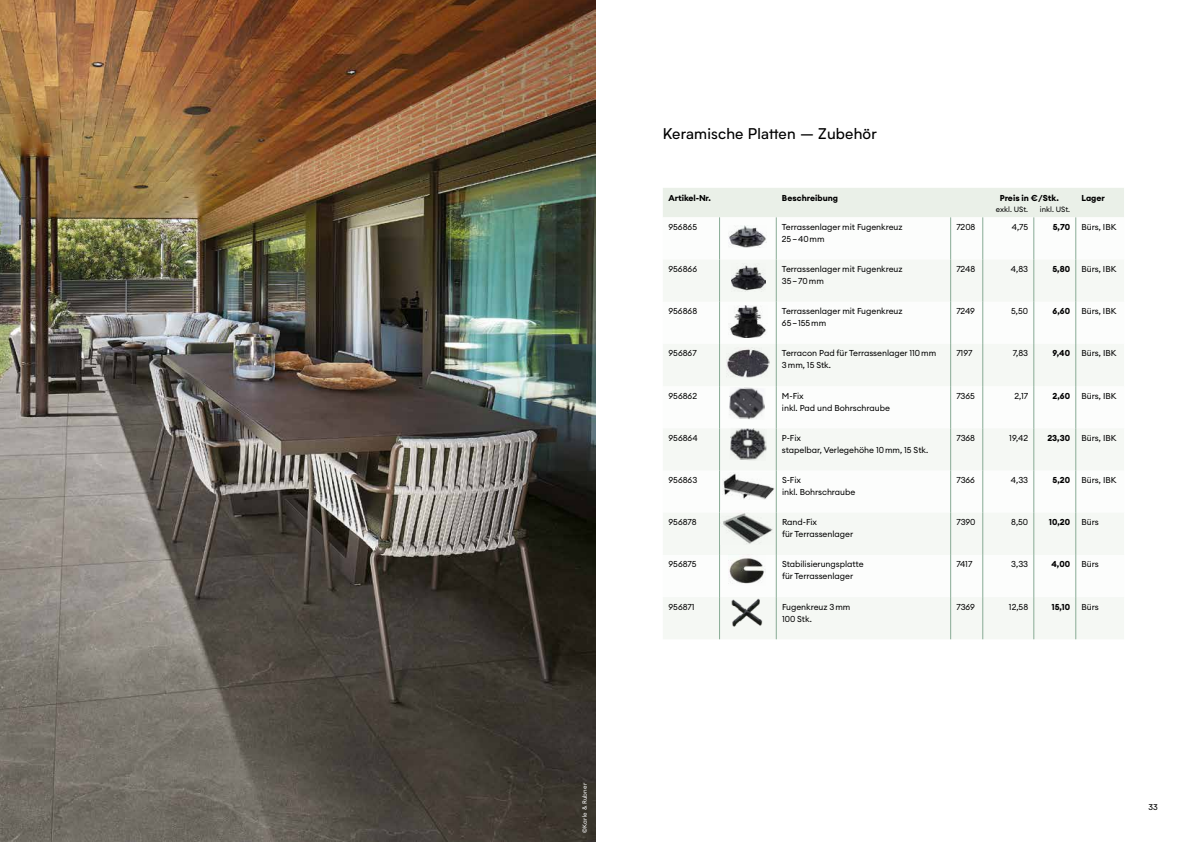
<style>
.page{position:relative;width:1191px;height:842px;background:#fff}
.page>*{position:absolute;margin:0;border:0;box-sizing:border-box;transform-origin:0 0}
.t1{font:15px "Biotif";letter-spacing:.01em;color:#000}
.t2{font:8.5px/12px "Euclid Circular A";letter-spacing:-.005em;color:#000}
.t3{font:700 8.5px "Euclid Circular A";color:#000}
.t4{font:8px "Biotif";color:#000}
.t5{font:7.5px "Euclid Circular A";color:#000}
.t6{font:6px "Euclid Circular A";letter-spacing:.03em;color:#fff}
</style>
<div class="page">
<div style="left:663px;top:188px;width:461px;height:29px;background:#eaf0e8"></div>
<div style="left:663px;top:260px;width:461px;height:379px;background:#f5f8f4"></div>
<hr style="left:719px;top:217px;width:1px;height:43px;background:#88ab95">
<hr style="left:776px;top:217px;width:1px;height:43px;background:#88ab95">
<hr style="left:950px;top:217px;width:1px;height:43px;background:#88ab95">
<hr style="left:1033px;top:217px;width:1px;height:43px;background:#88ab95">
<hr style="left:719px;top:260px;width:1px;height:42px;background:#88ab95">
<hr style="left:776px;top:260px;width:1px;height:42px;background:#88ab95">
<hr style="left:950px;top:260px;width:1px;height:42px;background:#88ab95">
<hr style="left:1033px;top:260px;width:1px;height:42px;background:#88ab95">
<hr style="left:719px;top:302px;width:1px;height:42px;background:#88ab95">
<hr style="left:776px;top:302px;width:1px;height:42px;background:#88ab95">
<hr style="left:950px;top:302px;width:1px;height:42px;background:#88ab95">
<hr style="left:1033px;top:302px;width:1px;height:42px;background:#88ab95">
<hr style="left:719px;top:344px;width:1px;height:42px;background:#88ab95">
<hr style="left:776px;top:344px;width:1px;height:42px;background:#88ab95">
<hr style="left:950px;top:344px;width:1px;height:42px;background:#88ab95">
<hr style="left:1033px;top:344px;width:1px;height:42px;background:#88ab95">
<hr style="left:719px;top:386px;width:1px;height:42px;background:#88ab95">
<hr style="left:776px;top:386px;width:1px;height:42px;background:#88ab95">
<hr style="left:950px;top:386px;width:1px;height:42px;background:#88ab95">
<hr style="left:1033px;top:386px;width:1px;height:42px;background:#88ab95">
<hr style="left:719px;top:428px;width:1px;height:42px;background:#88ab95">
<hr style="left:776px;top:428px;width:1px;height:42px;background:#88ab95">
<hr style="left:950px;top:428px;width:1px;height:42px;background:#88ab95">
<hr style="left:1033px;top:428px;width:1px;height:42px;background:#88ab95">
<hr style="left:719px;top:470px;width:1px;height:43px;background:#88ab95">
<hr style="left:776px;top:470px;width:1px;height:43px;background:#88ab95">
<hr style="left:950px;top:470px;width:1px;height:43px;background:#88ab95">
<hr style="left:1033px;top:470px;width:1px;height:43px;background:#88ab95">
<hr style="left:719px;top:513px;width:1px;height:42px;background:#88ab95">
<hr style="left:776px;top:513px;width:1px;height:42px;background:#88ab95">
<hr style="left:950px;top:513px;width:1px;height:42px;background:#88ab95">
<hr style="left:1033px;top:513px;width:1px;height:42px;background:#88ab95">
<hr style="left:719px;top:555px;width:1px;height:42px;background:#88ab95">
<hr style="left:776px;top:555px;width:1px;height:42px;background:#88ab95">
<hr style="left:950px;top:555px;width:1px;height:42px;background:#88ab95">
<hr style="left:1033px;top:555px;width:1px;height:42px;background:#88ab95">
<hr style="left:719px;top:597px;width:1px;height:42px;background:#88ab95">
<hr style="left:776px;top:597px;width:1px;height:42px;background:#88ab95">
<hr style="left:950px;top:597px;width:1px;height:42px;background:#88ab95">
<hr style="left:1033px;top:597px;width:1px;height:42px;background:#88ab95">
<hr style="left:982px;top:217px;width:1px;height:43px;background:#88ab95">
<hr style="left:982px;top:260px;width:1px;height:42px;background:#88ab95">
<hr style="left:982px;top:302px;width:1px;height:42px;background:#88ab95">
<hr style="left:982px;top:344px;width:1px;height:42px;background:#88ab95">
<hr style="left:982px;top:386px;width:1px;height:42px;background:#88ab95">
<hr style="left:982px;top:428px;width:1px;height:42px;background:#88ab95">
<hr style="left:982px;top:470px;width:1px;height:43px;background:#88ab95">
<hr style="left:982px;top:513px;width:1px;height:42px;background:#88ab95">
<hr style="left:982px;top:555px;width:1px;height:42px;background:#88ab95">
<hr style="left:982px;top:597px;width:1px;height:42px;background:#88ab95">
<hr style="left:1075px;top:217px;width:1px;height:43px;background:#88ab95">
<hr style="left:1075px;top:260px;width:1px;height:42px;background:#88ab95">
<hr style="left:1075px;top:302px;width:1px;height:42px;background:#88ab95">
<hr style="left:1075px;top:344px;width:1px;height:42px;background:#88ab95">
<hr style="left:1075px;top:386px;width:1px;height:42px;background:#88ab95">
<hr style="left:1075px;top:428px;width:1px;height:42px;background:#88ab95">
<hr style="left:1075px;top:470px;width:1px;height:43px;background:#88ab95">
<hr style="left:1075px;top:513px;width:1px;height:42px;background:#88ab95">
<hr style="left:1075px;top:555px;width:1px;height:42px;background:#88ab95">
<hr style="left:1075px;top:597px;width:1px;height:42px;background:#88ab95">
<img style="left:0;top:0;width:595px;height:842px">
<img style="left:728px;top:226px;width:38px;height:22px">
<img style="left:731px;top:264px;width:35px;height:27px">
<img style="left:728px;top:306px;width:39px;height:31px">
<img style="left:726px;top:348px;width:43px;height:29px">
<img style="left:727px;top:594px;width:42px;height:37px">
<img style="left:728px;top:387px;width:37px;height:33px">
<img style="left:729px;top:428px;width:38px;height:33px">
<img style="left:722px;top:473px;width:53px;height:26px">
<img style="left:721px;top:510px;width:52px;height:34px">
<img style="left:728px;top:554px;width:38px;height:31px">
<p class="t6" style="left:581px;top:833px;width:52px;rotate:-90deg">©Karle &amp; Rubner</p>
<h1 class="t1" style="left:663px;top:123px;width:216px">Keramische Platten – Zubehör</h1>
<p class="t3" style="left:668px;top:192px;width:44px">Artikel-Nr.</p>
<p class="t3" style="left:782px;top:192px;width:58px">Beschreibung</p>
<p class="t3" style="left:999px;top:192px;width:61px">Preis in €/Stk.</p>
<p class="t3" style="left:1081px;top:192px;width:25px">Lager</p>
<p class="t5" style="left:996px;top:204px;width:34px">exkl. USt.</p>
<p class="t5" style="left:1039px;top:204px;width:32px">inkl. USt.</p>
<p class="t2" style="left:668px;top:221px;width:30px">956865</p>
<p class="t2" style="left:782px;top:221px;width:122px">Terrassenlager mit Fugenkreuz<br>25 – 40 mm</p>
<p class="t2" style="left:956px;top:221px;width:21px">7208</p>
<p class="t2" style="left:1011px;top:221px;width:18px">4,75</p>
<p class="t3" style="left:1052px;top:221px;width:19px">5,70</p>
<p class="t2" style="left:1081px;top:221px;width:36px">Bürs, IBK</p>
<p class="t2" style="left:668px;top:263px;width:30px">956866</p>
<p class="t2" style="left:782px;top:263px;width:122px">Terrassenlager mit Fugenkreuz<br>35 – 70 mm</p>
<p class="t2" style="left:956px;top:263px;width:20px">7248</p>
<p class="t2" style="left:1011px;top:263px;width:19px">4,83</p>
<p class="t3" style="left:1052px;top:264px;width:19px">5,80</p>
<p class="t2" style="left:1081px;top:263px;width:36px">Bürs, IBK</p>
<p class="t2" style="left:668px;top:305px;width:30px">956868</p>
<p class="t2" style="left:782px;top:305px;width:122px">Terrassenlager mit Fugenkreuz<br>65 – 155 mm</p>
<p class="t2" style="left:956px;top:305px;width:20px">7249</p>
<p class="t2" style="left:1011px;top:305px;width:18px">5,50</p>
<p class="t3" style="left:1052px;top:306px;width:19px">6,60</p>
<p class="t2" style="left:1081px;top:305px;width:36px">Bürs, IBK</p>
<p class="t2" style="left:668px;top:347px;width:30px">956867</p>
<p class="t2" style="left:782px;top:347px;width:156px">Terracon Pad für Terrassenlager 110 mm<br>3 mm, 15 Stk.</p>
<p class="t2" style="left:956px;top:347px;width:18px">7197</p>
<p class="t2" style="left:1012px;top:347px;width:17px">7,83</p>
<p class="t3" style="left:1052px;top:348px;width:19px">9,40</p>
<p class="t2" style="left:1081px;top:347px;width:36px">Bürs, IBK</p>
<p class="t2" style="left:668px;top:389px;width:30px">956862</p>
<p class="t2" style="left:782px;top:389px;width:109px">M-Fix<br>inkl. Pad und Bohrschraube</p>
<p class="t2" style="left:956px;top:389px;width:20px">7365</p>
<p class="t2" style="left:1014px;top:389px;width:15px">2,17</p>
<p class="t3" style="left:1052px;top:390px;width:19px">2,60</p>
<p class="t2" style="left:1081px;top:389px;width:36px">Bürs, IBK</p>
<p class="t2" style="left:668px;top:432px;width:31px">956864</p>
<p class="t2" style="left:782px;top:432px;width:148px">P-Fix<br>stapelbar, Verlegehöhe 10 mm, 15 Stk.</p>
<p class="t2" style="left:956px;top:432px;width:20px">7368</p>
<p class="t2" style="left:1009px;top:432px;width:20px">19,42</p>
<p class="t3" style="left:1047px;top:432px;width:24px">23,30</p>
<p class="t2" style="left:1081px;top:432px;width:36px">Bürs, IBK</p>
<p class="t2" style="left:668px;top:474px;width:30px">956863</p>
<p class="t2" style="left:782px;top:474px;width:75px">S-Fix<br>inkl. Bohrschraube</p>
<p class="t2" style="left:956px;top:474px;width:20px">7366</p>
<p class="t2" style="left:1011px;top:474px;width:19px">4,33</p>
<p class="t3" style="left:1052px;top:474px;width:19px">5,20</p>
<p class="t2" style="left:1081px;top:474px;width:36px">Bürs, IBK</p>
<p class="t2" style="left:668px;top:516px;width:30px">956878</p>
<p class="t2" style="left:782px;top:516px;width:73px">Rand-Fix<br>für Terrassenlager</p>
<p class="t2" style="left:956px;top:516px;width:21px">7390</p>
<p class="t2" style="left:1011px;top:516px;width:19px">8,50</p>
<p class="t3" style="left:1048px;top:517px;width:23px">10,20</p>
<p class="t2" style="left:1081px;top:516px;width:19px">Bürs</p>
<p class="t2" style="left:668px;top:558px;width:30px">956875</p>
<p class="t2" style="left:782px;top:558px;width:83px">Stabilisierungsplatte für Terrassenlager</p>
<p class="t2" style="left:956px;top:558px;width:17px">7417</p>
<p class="t2" style="left:1011px;top:558px;width:18px">3,33</p>
<p class="t3" style="left:1051px;top:559px;width:20px">4,00</p>
<p class="t2" style="left:1081px;top:558px;width:19px">Bürs</p>
<p class="t2" style="left:668px;top:600px;width:28px">956871</p>
<p class="t2" style="left:782px;top:600px;width:70px">Fugenkreuz 3 mm<br>100 Stk.</p>
<p class="t2" style="left:956px;top:600px;width:20px">7369</p>
<p class="t2" style="left:1009px;top:600px;width:21px">12,58</p>
<p class="t3" style="left:1051px;top:601px;width:20px">15,10</p>
<p class="t2" style="left:1081px;top:600px;width:19px">Bürs</p>
<p class="t4" style="left:1148px;top:801px;width:11px">33</p>
</div>
